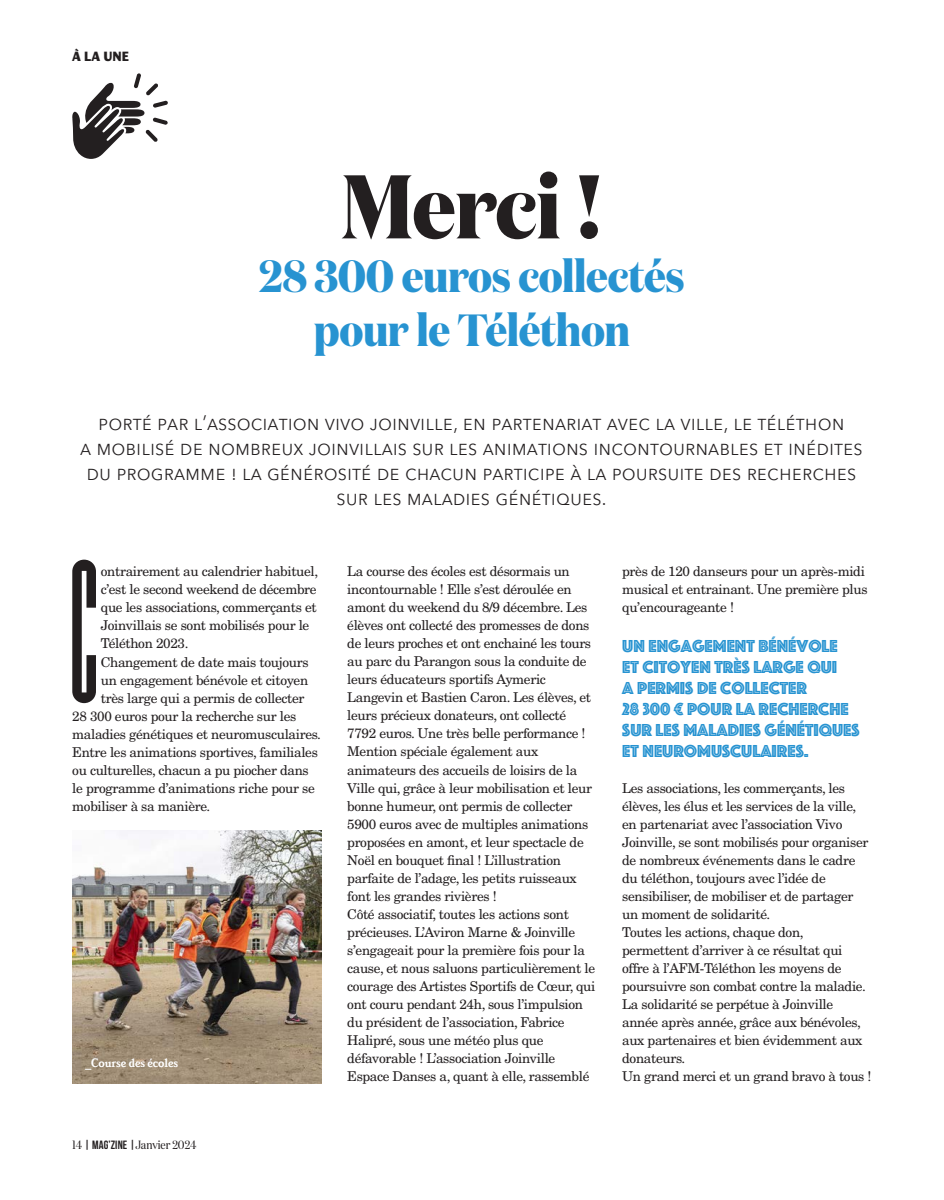
<style>
.page{position:relative;width:944px;height:1200px;background:#fff}
.page>*{position:absolute;margin:0;border:0;box-sizing:border-box;transform-origin:0 0}
.t1{font:118.5px "Due";color:#231f20}
.t2{font:700 90px "Domaine Disp Nar";letter-spacing:-.01em;color:#231f20}
.t3{font:700 45px/54px "Domaine Disp Nar";letter-spacing:-.01em;color:#2793d1;text-align:center}
.t4{font:300 21px/25.2px "Avenir Next LT Pro";color:#231f20;text-align:center}
.t5{font:18px/21px "Phosphate Inline";color:#2793d1}
.t6{font:13.5px/18px "New Century Schlbk LT Std";letter-spacing:-.025em;color:#231f20}
.t7{font:900 13.5px "Faune Display";color:#231f20}
.t8{font:12.75px "Brighton Bold Plain";letter-spacing:-.01em;color:#fff}
.t9{font:12px "Domaine Disp Nar";color:#231f20}
.s1{font-family:"Bebas Neue"}
</style>
<div class="page">
<img style="left:72px;top:830px;width:250px;height:252px">
<svg style="left:72px;top:73px;width:96px;height:86px"></svg>
<p class="t7" style="left:72px;top:46px;width:58px">À LA UNE</p>
<h2 class="t2" style="left:342px;top:150px;width:262px">Merci !</h2>
<h3 class="t3" style="left:259px;top:249px;width:427px">28 300 euros collectés pour le Téléthon</h3>
<p class="t4" style="left:80px;top:409px;width:784px">porté par l’association vivo joinville, en partenariat avec la ville, le téléthon<br>a mobilisé de nombreux joinvillais sur les animations incontournables et inédites du programme ! la générosité de chacun participe à la poursuite des recherches sur les maladies génétiques.</p>
<h1 class="t1" style="left:70px;top:592px;width:29px">C</h1>
<p class="t6" style="left:101px;top:562px;width:219px">ontrairement au calendrier habituel,</p>
<p class="t6" style="left:101px;top:580px;width:217px">c’est le second weekend de décembre</p>
<p class="t6" style="left:101px;top:598px;width:217px">que les associations, commerçants et</p>
<p class="t6" style="left:101px;top:616px;width:210px">Joinvillais se sont mobilisés pour le</p>
<p class="t6" style="left:101px;top:634px;width:89px">Téléthon 2023.</p>
<p class="t6" style="left:101px;top:652px;width:209px">Changement de date mais toujours</p>
<p class="t6" style="left:101px;top:670px;width:209px">un engagement bénévole et citoyen</p>
<p class="t6" style="left:101px;top:688px;width:205px">très large qui a permis de collecter</p>
<p class="t6" style="left:72px;top:706px;width:226px">28 300 euros pour la recherche sur les</p>
<p class="t6" style="left:72px;top:724px;width:250px">maladies génétiques et neuromusculaires.</p>
<p class="t6" style="left:72px;top:742px;width:247px">Entre les animations sportives, familiales</p>
<p class="t6" style="left:72px;top:760px;width:238px">ou culturelles, chacun a pu piocher dans</p>
<p class="t6" style="left:72px;top:778px;width:244px">le programme d’animations riche pour se</p>
<p class="t6" style="left:72px;top:796px;width:140px">mobiliser à sa manière.</p>
<p class="t8" style="left:85px;top:1055px;width:95px">_Course des écoles</p>
<p class="t9" style="left:72px;top:1136px;width:126px">14 <span class="s1">| MAG’ZINE |</span>Janvier 2024</p>
<p class="t6" style="left:347px;top:562px;width:250px">La course des écoles est désormais un incontournable ! Elle s’est déroulée en amont du weekend du 8/9 décembre. Les élèves ont collecté des promesses de dons de leurs proches et ont enchainé les tours au parc du Parangon sous la conduite de leurs éducateurs sportifs Aymeric Langevin et Bastien Caron. Les élèves, et leurs précieux donateurs, ont collecté 7792 euros. Une très belle performance !<br>Mention spéciale également aux animateurs des accueils de loisirs de la Ville qui, grâce à leur mobilisation et leur bonne humeur, ont permis de collecter 5900 euros avec de multiples animations proposées en amont, et leur spectacle de Noël en bouquet final ! L’illustration parfaite de l’adage, les petits ruisseaux font les grandes rivières !<br>Côté associatif, toutes les actions sont précieuses. L’Aviron Marne &amp; Joinville s’engageait pour la première fois pour la cause, et nous saluons particulièrement le courage des Artistes Sportifs de Cœur, qui ont couru pendant 24h, sous l’impulsion du président de l’association, Fabrice Halipré, sous une météo plus que défavorable ! L’association Joinville Espace Danses a, quant à elle, rassemblé</p>
<p class="t6" style="left:622px;top:562px;width:247px">près de 120 danseurs pour un après-midi musical et entrainant. Une première plus qu’encourageante !</p>
<h3 class="t5" style="left:622px;top:634px;width:239px">UN ENGAGEMENT BÉNÉVOLE<br>ET CITOYEN TRÈS LARGE QUI<br>A PERMIS DE COLLECTER<br>28 300 € POUR LA RECHERCHE<br>SUR LES MALADIES GÉNÉTIQUES<br>ET NEUROMUSCULAIRES.</h3>
<p class="t6" style="left:622px;top:778px;width:251px">Les associations, les commerçants, les élèves, les élus et les services de la ville, en partenariat avec l’association Vivo Joinville, se sont mobilisés pour organiser de nombreux événements dans le cadre du téléthon, toujours avec l’idée de sensibiliser, de mobiliser et de partager un moment de solidarité.<br>Toutes les actions, chaque don, permettent d’arriver à ce résultat qui offre à l’AFM-Téléthon les moyens de poursuivre son combat contre la maladie.<br>La solidarité se perpétue à Joinville année après année, grâce aux bénévoles, aux partenaires et bien évidemment aux donateurs.<br>Un grand merci et un grand bravo à tous !</p>
</div>
